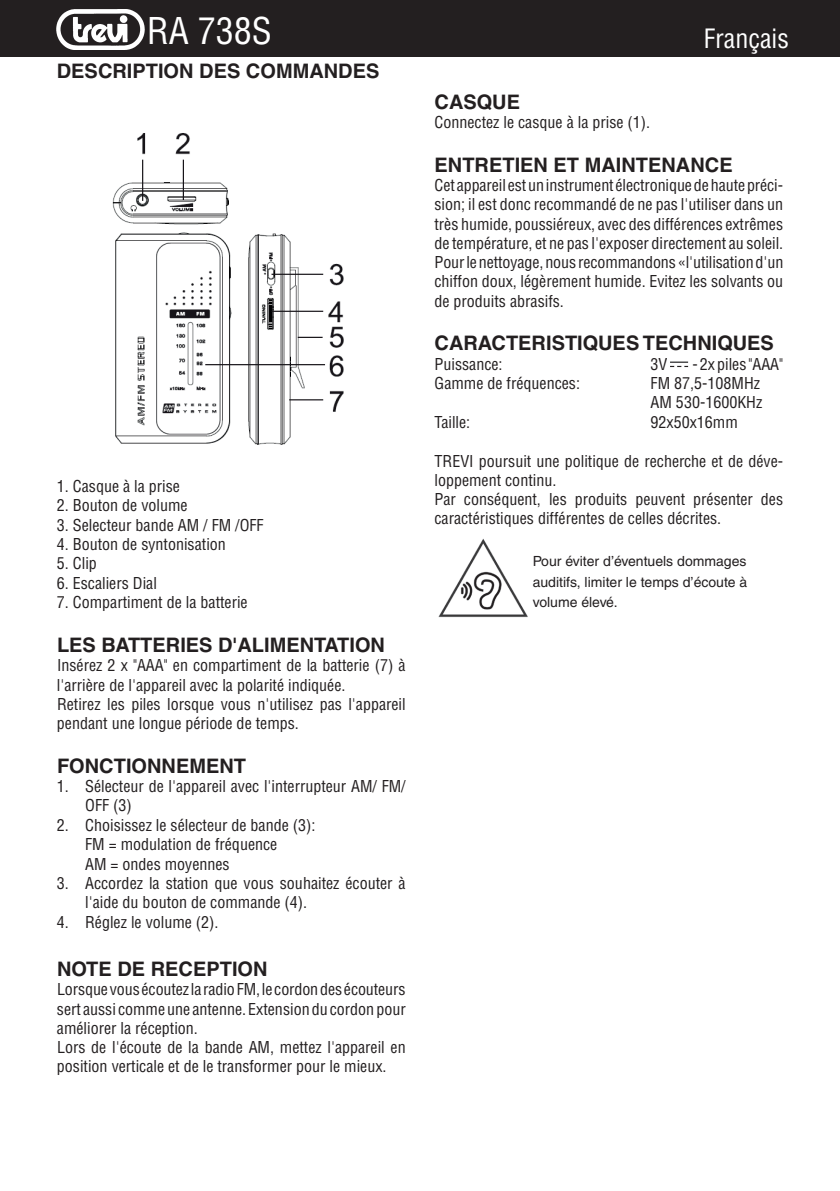
<style>
.page{position:relative;width:840px;height:1191px;background:#fff}
.page>*{position:absolute;margin:0;border:0;box-sizing:border-box;transform-origin:0 0}
.t1{font:condensed 36px "Helvetica";color:#fff}
.t2{font:condensed 26px "Helvetica";color:#fff}
.t3{font:700 20px "Helvetica";color:#231f20}
.t4{font:condensed 16px/19.2px "Helvetica";color:#231f20}
.t5{font:14px/20.8px "Helvetica";color:#231f20;text-align:justify}
</style>
<div class="page">
<div style="left:0;top:0;width:839px;height:56px;background:#231f20"></div>
<div style="left:0;top:0;width:839px;height:57px;border:1px solid #231f20"></div>
<img style="left:57px;top:9px;width:87px;height:40px">
<img style="left:112px;top:133px;width:232px;height:312px">
<img style="left:670px;top:361px;width:19px;height:7px">
<img style="left:438px;top:538px;width:90px;height:80px">
<h1 class="t1" style="left:154px;top:7px;width:107px">RA 760</h1>
<h1 class="t1" style="left:147px;top:8px;width:127px">RA 738S</h1>
<p class="t3" style="left:57px;top:59px;width:324px">DESCRIPTION DES COMMANDES</p>
<p class="t4" style="left:57px;top:476px;width:125px">1. Casque à la prise</p>
<p class="t4" style="left:57px;top:496px;width:132px">2. Bouton de volume</p>
<p class="t4" style="left:57px;top:515px;width:208px">3. Selecteur bande AM / FM /OFF</p>
<p class="t4" style="left:57px;top:534px;width:170px">4. Bouton de syntonisation</p>
<p class="t4" style="left:57px;top:554px;width:41px">5. Clip</p>
<p class="t4" style="left:57px;top:573px;width:101px">6. Escaliers Dial</p>
<p class="t4" style="left:57px;top:593px;width:192px">7. Compartiment de la batterie</p>
<p class="t3" style="left:57px;top:632px;width:329px">LES BATTERIES D'ALIMENTATION</p>
<p class="t4" style="left:57px;top:656px;width:350px">Insérez 2 x "AAA" en compartiment de la batterie (7) à l'arrière de l'appareil avec la polarité indiquée.<br>Retirez les piles lorsque vous n'utilisez pas l'appareil pendant une longue période de temps.</p>
<p class="t3" style="left:57px;top:753px;width:190px">FONCTIONNEMENT</p>
<p class="t4" style="left:85px;top:776px;width:322px;text-indent:-28px">1. Sélecteur de l'appareil avec l'interrupteur AM/ FM/<br>OFF (3)</p>
<p class="t4" style="left:85px;top:815px;width:232px;text-indent:-28px">2. Choisissez le sélecteur de bande (3):<br>FM = modulation de fréquence<br>AM = ondes moyennes</p>
<p class="t4" style="left:85px;top:873px;width:322px;text-indent:-28px">3. Accordez la station que vous souhaitez écouter à l'aide du bouton de commande (4).</p>
<p class="t4" style="left:57px;top:912px;width:163px">4. Réglez le volume (2).</p>
<p class="t3" style="left:57px;top:956px;width:212px">NOTE DE RECEPTION</p>
<p class="t4" style="left:57px;top:980px;width:350px">Lorsque vous écoutez la radio FM, le cordon des écouteurs sert aussi comme une antenne. Extension du cordon pour améliorer la réception.<br>Lors de l'écoute de la bande AM, mettez l'appareil en position verticale et de le transformer pour le mieux.</p>
<h2 class="t2" style="left:703px;top:22px;width:87px">Français</h2>
<p class="t3" style="left:434px;top:89px;width:87px">CASQUE</p>
<p class="t4" style="left:434px;top:113px;width:217px">Connectez le casque à la prise (1).</p>
<p class="t3" style="left:434px;top:152px;width:299px">ENTRETIEN ET MAINTENANCE</p>
<p class="t4" style="left:434px;top:176px;width:350px;text-align:justify">Cet appareil est un instrument électronique de haute préci&shy;sion; il est donc recommandé de ne pas l'utiliser dans un très humide, poussiéreux, avec des différences extrêmes de température, et ne pas l'exposer directement au soleil.<br>Pour le nettoyage, nous recommandons «l'utilisation d'un chiffon doux, légèrement humide. Evitez les solvants ou de produits abrasifs.</p>
<p class="t3" style="left:434px;top:331px;width:341px">CARACTERISTIQUES TECHNIQUES</p>
<p class="t4" style="left:434px;top:354px;width:69px">Puissance:</p>
<p class="t4" style="left:650px;top:354px;width:18px">3V</p>
<p class="t4" style="left:692px;top:354px;width:92px">- 2x piles "AAA"</p>
<p class="t4" style="left:434px;top:373px;width:147px">Gamme de fréquences:</p>
<p class="t4" style="left:650px;top:373px;width:113px">FM 87,5-108MHz<br>AM 530-1600KHz</p>
<p class="t4" style="left:434px;top:412px;width:37px">Taille:</p>
<p class="t4" style="left:650px;top:412px;width:89px">92x50x16mm</p>
<p class="t4" style="left:434px;top:451px;width:350px">TREVI poursuit une politique de recherche et de déve&shy;loppement continu.<br>Par conséquent, les produits peuvent présenter des caractéristiques différentes de celles décrites.</p>
<p class="t5" style="left:532px;top:550px;width:216px">Pour éviter d’éventuels dommages auditifs, limiter le temps d’écoute à volume élevé.</p>
</div>
